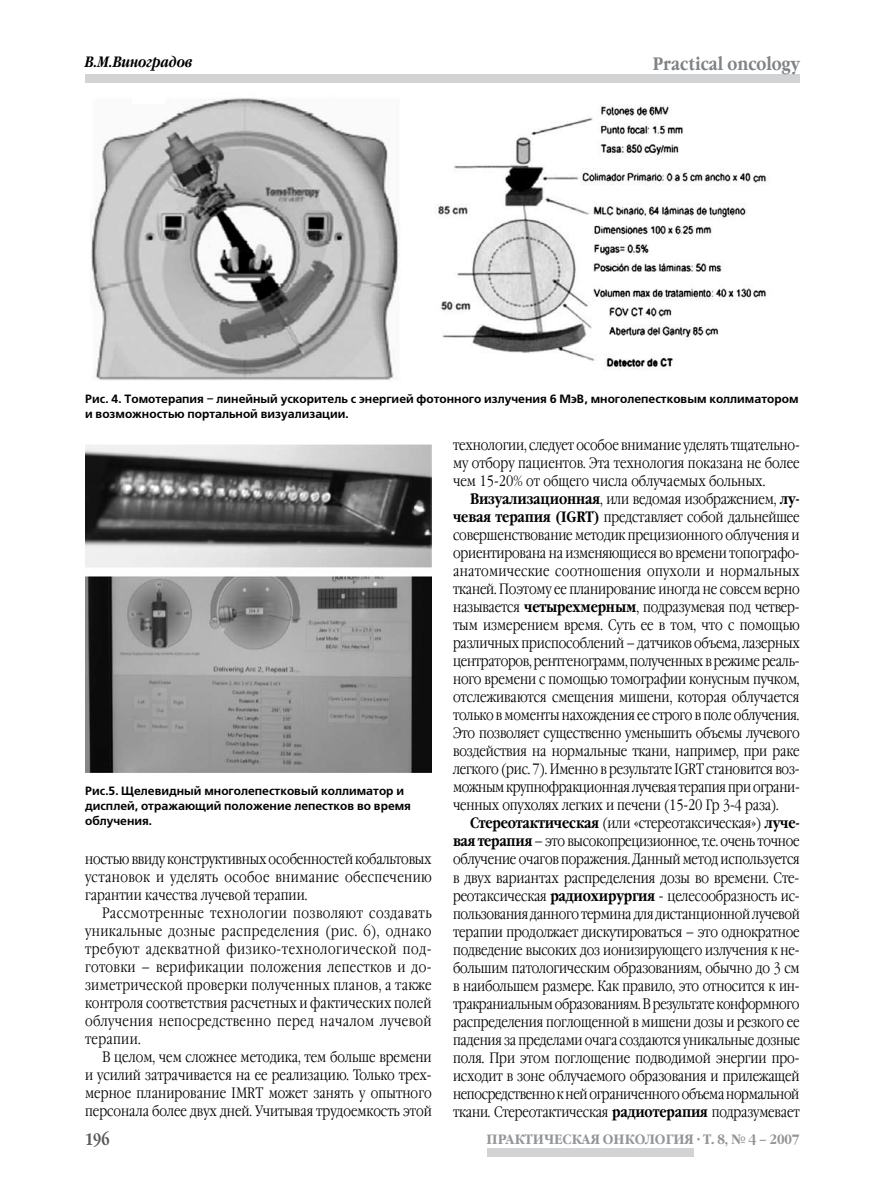
<style>
.page{position:relative;width:872px;height:1191px;background:#fff}
.page>*{position:absolute;margin:0;border:0;box-sizing:border-box;transform-origin:0 0}
.t1{font:700 18px "Garamond Narrow C";color:#808285}
.t2{font:700 16.5px "Garamond Narrow C";color:#58595b}
.t3{font:300 15px/18px "Garamond Narrow C";color:#000;text-align:justify}
.t4{font:italic 700 15px "Garamond Narrow C";color:#000}
.t5{font:700 13.5px "Garamond C";color:#939598;scale:.9 1}
.t6{font:700 12px/15px "Free Set C";color:#000}
.s1{font-weight:700}
</style>
<div class="page">
<div style="left:85px;top:74px;width:714px;height:9px;background:#d1d3d4"></div>
<div style="left:487px;top:1148px;width:206px;height:8px;background:#d1d3d4"></div>
<img style="left:91px;top:98px;width:677px;height:282px">
<img style="left:85px;top:445px;width:347px;height:327px">
<p class="t4" style="left:85px;top:54px;width:109px">В.М.Виноградов</p>
<p class="t1" style="left:653px;top:53px;width:148px">Practical oncology</p>
<p class="t6" style="left:85px;top:391px;width:715px">Рис. 4. Томотерапия – линейный ускоритель с энергией фотонного излучения 6 МэВ, многолепестковым коллиматором и возможностью портальной визуализации.</p>
<p class="t6" style="left:85px;top:783px;width:327px">Рис.5. Щелевидный многолепестковый коллиматор и дисплей, отражающий положение лепестков во время облучения.</p>
<p class="t3" style="left:85px;top:850px;width:348px">ностью ввиду конструктивных особенностей кобальтовых установок и уделять особое внимание обеспечению гарантии качества лучевой терапии.</p>
<p class="t3" style="left:85px;top:904px;width:348px;text-indent:17px">Рассмотренные технологии позволяют создавать уникальные дозные распределения (рис. 6), однако требуют адекватной физико-технологической под&shy;готовки – верификации положения лепестков и до&shy;зиметрической проверки полученных планов, а также контроля соответствия расчетных и фактических полей облучения непосредственно перед началом лучевой терапии.</p>
<p class="t3" style="left:85px;top:1048px;width:348px;text-indent:17px">В целом, чем сложнее методика, тем больше времени и усилий затрачивается на ее реализацию. Только трех&shy;мерное планирование IMRT может занять у опытного персонала более двух дней. Учитывая трудоемкость этой</p>
<p class="t3" style="left:453px;top:437px;width:348px">технологии, следует особое внимание уделять тщательно&shy;му отбору пациентов. Эта технология показана не более чем 15-20% от общего числа облучаемых больных.</p>
<p class="t3" style="left:453px;top:491px;width:348px;text-indent:17px"><span class="s1">Визуализационная</span>, или ведомая изображением, <span class="s1">лу&shy;чевая терапия (IGRT)</span> представляет собой дальнейшее совершенствование методик прецизионного облучения и ориентирована на изменяющиеся во времени топографо&shy;анатомические соотношения опухоли и нормальных тканей. Поэтому ее планирование иногда не совсем верно называется <span class="s1">четырехмерным</span>, подразумевая под четвер&shy;тым измерением время. Суть ее в том, что с помощью различных приспособлений – датчиков объема, лазерных центраторов, рентгенограмм, полученных в режиме реаль&shy;ного времени с помощью томографии конусным пучком, отслеживаются смещения мишени, которая облучается только в моменты нахождения ее строго в поле облучения.<br>Это позволяет существенно уменьшить объемы лучевого воздействия на нормальные ткани, например, при раке легкого (рис. 7). Именно в результате IGRT становится воз&shy;можным крупнофракционная лучевая терапия при ограни&shy;ченных опухолях легких и печени (15-20 Гр 3-4 раза).</p>
<p class="t3" style="left:453px;top:815px;width:348px;text-indent:17px"><span class="s1">Стереотактическая</span> (или «стереотаксическая») <span class="s1">луче&shy;вая терапия</span> – это высокопрецизионное, т.е. очень точное облучение очагов поражения. Данный метод используется в двух вариантах распределения дозы во времени. Сте&shy;реотаксическая <span class="s1">радиохирургия</span> - целесообразность ис&shy;пользования данного термина для дистанционной лучевой терапии продолжает дискутироваться – это однократное подведение высоких доз ионизирующего излучения к не&shy;большим патологическим образованиям, обычно до 3 см в наибольшем размере. Как правило, это относится к ин&shy;тракраниальным образованиям. В результате конформного распределения поглощенной в мишени дозы и резкого ее падения за пределами очага создаются уникальные дозные поля. При этом поглощение подводимой энергии про&shy;исходит в зоне облучаемого образования и прилежащей непосредственно к ней ограниченного объема нормальной ткани. Стереотактическая <span class="s1">радиотерапия</span> подразумевает</p>
<p class="t2" style="left:85px;top:1130px;width:26px">196</p>
<p class="t5" style="left:486px;top:1132px;width:349px">ПРАКТИЧЕСКАЯ ОНКОЛОГИЯ · Т. 8, № 4 – 2007</p>
</div>
